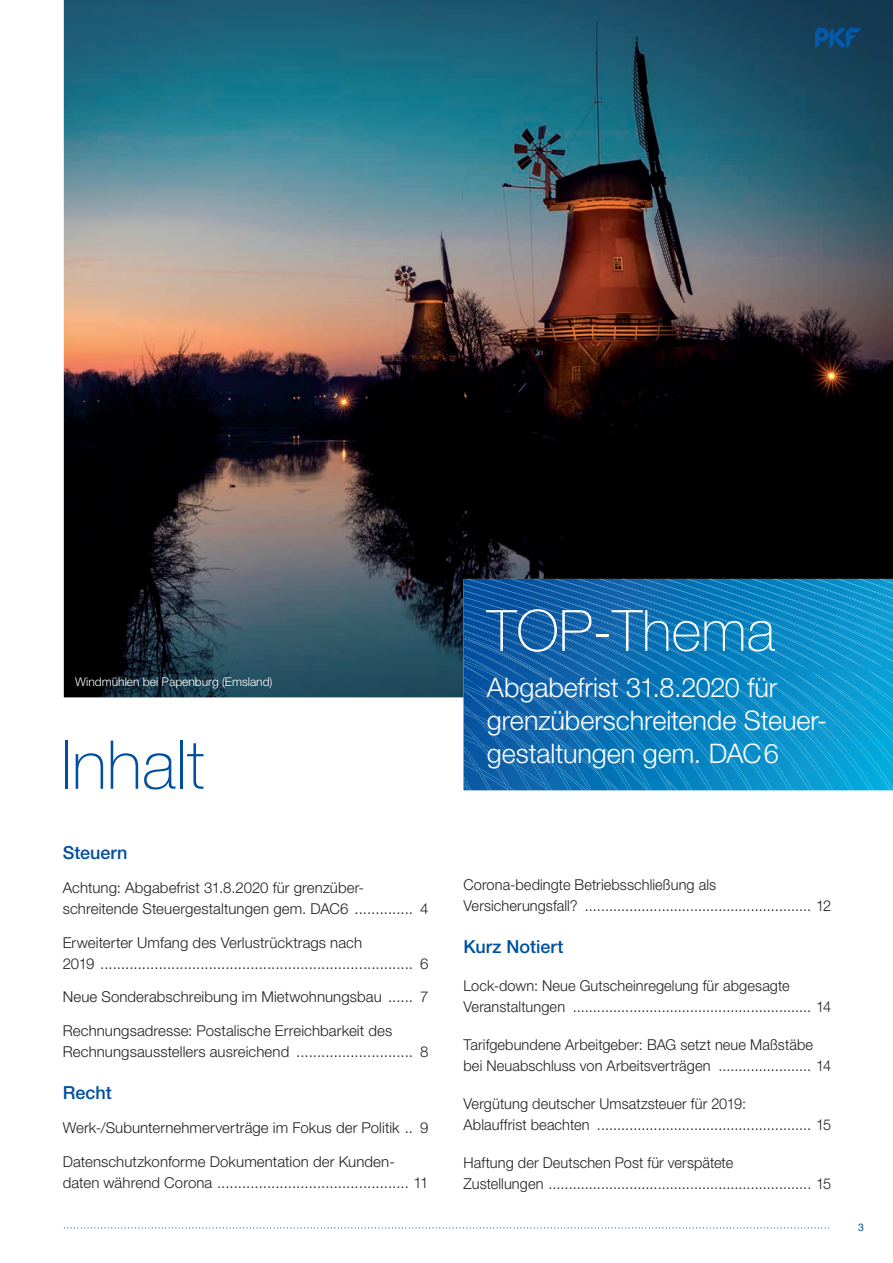
<style>
.page{position:relative;width:893px;height:1263px;background:#fff}
.page>*{position:absolute;margin:0;border:0;box-sizing:border-box;transform-origin:0 0}
.t1{font:100 67.5px "Helvetica Neue LT";color:#014f9e}
.t2{font:100 57px "Helvetica Neue LT";color:#fff}
.t3{font:300 27px/33px "Helvetica Neue LT";letter-spacing:-.005em;color:#fff}
.t4{font:500 18px "Helvetica Neue LT";color:#014f9e}
.t5{font:300 15px/21px "Helvetica Neue LT";letter-spacing:.005em;color:#231f20}
.t6{font:300 12px "Helvetica Neue LT";color:#fff}
.t7{font:10.5px "Helvetica Neue LT";color:#014f9e}
</style>
<div class="page">
<img style="left:64px;top:0;width:829px;height:697px">
<svg style="left:64px;top:1227px;width:765px;height:1px"></svg>
<svg style="left:464px;top:579px;width:429px;height:211px"></svg>
<svg style="left:815px;top:28px;width:46px;height:20px"></svg>
<p class="t6" style="left:75px;top:674px;width:199px">Windmühlen bei Papenburg (Emsland)</p>
<h1 class="t1" style="left:60px;top:726px;width:146px">Inhalt</h1>
<p class="t4" style="left:63px;top:842px;width:66px">Steuern</p>
<p class="t5" style="left:63px;top:877px;width:367px">Achtung: Abgabefrist 31.8.2020 für grenzüber&shy;schreitende Steuergestaltungen gem. DAC6 .............. 4</p>
<p class="t5" style="left:63px;top:931px;width:367px">Erweiterter Umfang des Verlustrücktrags nach<br>2019 ........................................................................... 6</p>
<p class="t5" style="left:63px;top:986px;width:367px">Neue Sonderabschreibung im Mietwohnungsbau ...... 7</p>
<p class="t5" style="left:63px;top:1020px;width:367px">Rechnungsadresse: Postalische Erreichbarkeit des<br>Rechnungsausstellers ausreichend ............................ 8</p>
<p class="t4" style="left:63px;top:1082px;width:51px">Recht</p>
<p class="t5" style="left:63px;top:1117px;width:367px">Werk-/Subunternehmerverträge im Fokus der Politik .. 9</p>
<p class="t5" style="left:63px;top:1151px;width:367px">Datenschutzkonforme Dokumentation der Kunden&shy;daten während Corona .............................................. 11</p>
<h2 class="t2" style="left:487px;top:598px;width:290px">TOP-Thema</h2>
<h3 class="t3" style="left:487px;top:670px;width:342px">Abgabefrist 31.8.2020 für grenzüberschreitende Steuer&shy;gestaltungen gem. DAC6</h3>
<p class="t5" style="left:464px;top:874px;width:369px">Corona-bedingte Betriebsschließung als<br>Versicherungsfall? ........................................................ 12</p>
<p class="t4" style="left:464px;top:936px;width:101px">Kurz Notiert</p>
<p class="t5" style="left:464px;top:975px;width:369px">Lock-down: Neue Gutscheinregelung für abgesagte<br>Veranstaltungen ........................................................... 14</p>
<p class="t5" style="left:464px;top:1034px;width:369px">Tarifgebundene Arbeitgeber: BAG setzt neue Maßstäbe bei Neuabschluss von Arbeitsverträgen ....................... 14</p>
<p class="t5" style="left:464px;top:1093px;width:369px">Vergütung deutscher Umsatzsteuer für 2019:<br>Ablauffrist beachten ..................................................... 15</p>
<p class="t5" style="left:464px;top:1152px;width:369px">Haftung der Deutschen Post für verspätete<br>Zustellungen ................................................................. 15</p>
<p class="t7" style="left:858px;top:1221px;width:7px">3</p>
</div>
